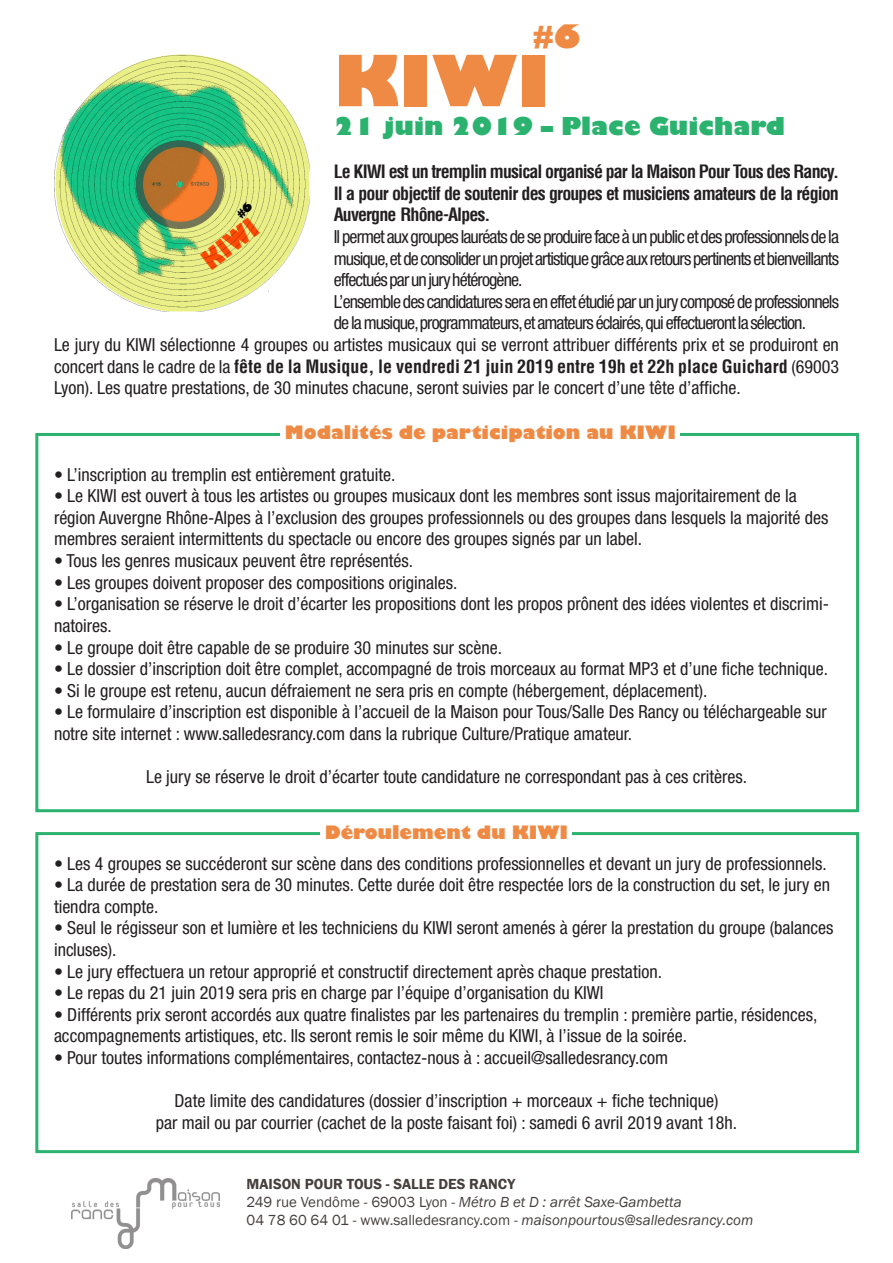
<style>
.page{position:relative;width:893px;height:1263px;background:#fff}
.page>*{position:absolute;margin:0;border:0;box-sizing:border-box;transform-origin:0 0}
.t1{font:800 69px "Gill Sans";color:#ef8a44}
.t2{font:800 31.5px "Gill Sans";color:#ef8a44}
.t3{font:800 26.25px "Gill Sans";color:#ff4a03;scale:.77 1}
.t4{font:800 24px "Gill Sans";color:#2bb26e}
.t5{font:italic condensed 18px/21.6px "Helvetica Neue 57";color:#231f20}
.t6{font:italic condensed 18px/21.6px "Helvetica Neue 57";letter-spacing:-.05em;color:#231f20}
.t7{font:700 condensed 18px/21.6px "Helvetica";letter-spacing:-.05em;color:#231f20;text-align:justify}
.t8{font:800 18px "Gill Sans";color:#ef8a44}
.t9{font:15px "Franklin Gothic";color:#463f3d}
.t10{font:italic 15px "Franklin Gothic";color:#463f3d}
.t11{font:600 15px "Franklin Gothic";color:#463f3d}
.s1{font-family:"Helvetica";font-weight:700;font-style:normal}
.s2{font-style:normal}
.s3{font-style:italic}
</style>
<div class="page">
<div style="left:35px;top:433px;width:824px;height:379px;border:3px solid #2bb26e"></div>
<img style="left:55px;top:56px;width:254px;height:255px">
<div style="left:281px;top:422px;width:399px;height:22px;background:#fff"></div>
<div style="left:35px;top:832px;width:824px;height:321px;border:3px solid #2bb26e"></div>
<div style="left:321px;top:821px;width:251px;height:22px;background:#fff"></div>
<img style="left:72px;top:1178px;width:148px;height:70px">
<svg style="left:236px;top:201px;width:17px;height:18px"></svg>
<p class="t2" style="left:533px;top:17px;width:49px">#6</p>
<p class="t1" style="left:334px;top:38px;width:218px">KIWI</p>
<p class="t4" style="left:334px;top:111px;width:453px">21 juin 2019 – Place Guichard</p>
<p class="t7" style="left:334px;top:161px;width:507px">Le KIWI est un tremplin musical organisé par la Maison Pour Tous des Rancy. aIl pour objectif de soutenir des groupes et musiciens amateurs de la région Auvergne Rhône-Alpes.</p>
<p class="t5" style="left:334px;top:226px;width:507px;text-align:justify">Il permet aux groupes lauréats de se produire face unà public et des professionnels de la musique et, deconsoliderunprojetartistiquegrâceauxretourspertinentsetbienveillants effectuésparunjuryhétérogène.</p>
<p class="t6" style="left:334px;top:291px;width:507px">’Lensemble des candidatures sera en effet étudié par un jury composé de professionnels delamusique,programmateurs et, amateurséclairés,quieffectuerontlasélection.</p>
<p class="t5" style="left:54px;top:334px;width:786px;text-align:justify">Le jury du KIWI sélectionne 4 groupes ou artistes musicaux qui se verront attribuer différents prix et se produiront en concert dans le cadre de la <span class="s1">fête de la Musique le, vendredi 21 juin 2019 entre 19h et 22h place Guichard</span> )69003<br>Lyon .) Les quatre prestations, de 30 minutes chacune, seront suivies par le concert ’d une tête ’d affiche.</p>
<h3 class="t3" style="left:195px;top:250px;width:83px;rotate:-38deg">KIWI</h3>
<p class="t8" style="left:285px;top:422px;width:393px">Modalités de participation au KIWI</p>
<p class="t5" style="left:54px;top:463px;width:343px">• ’Linscription au tremplin est entièrement gratuite.</p>
<p class="t5" style="left:54px;top:485px;width:776px">• Le KIWI est ouvert à tous les artistes ou groupes musicaux dont les membres sont issus majoritairement de la région Auvergne Rhône-Alpes ’là exclusion des groupes professionnels ou des groupes dans lesquels la majorité des membres seraient intermittents du spectacle ou encore des groupes signés par un label.</p>
<p class="t5" style="left:54px;top:550px;width:361px">• Tous les genres musicaux peuvent être représentés.</p>
<p class="t5" style="left:54px;top:571px;width:405px">• Les groupes doivent proposer des compositions originales.</p>
<p class="t5" style="left:54px;top:615px;width:59px">natoires.</p>
<p class="t5" style="left:54px;top:593px;width:777px">• ’Lorganisation se réserve le droit ’d écarter les propositions dont les propos prônent des idées violentes et discrimi-</p>
<p class="t5" style="left:54px;top:636px;width:450px">• Le groupe doit être capable de se produire 30 minutes sur scène.</p>
<p class="t5" style="left:54px;top:658px;width:776px">• Le dossier ’d inscription doit être complet, accompagné de trois morceaux au format MP3 et ’d une fiche technique.</p>
<p class="t5" style="left:54px;top:679px;width:655px">• Si le groupe est retenu, aucun défraiement ne sera pris en compte (hébergement, déplacement .(</p>
<p class="t5" style="left:54px;top:701px;width:774px">• Le formulaire ’d inscription est disponible ’là accueil de la Maison pour Tous/Salle Des Rancy ou téléchargeable sur notre site internet : www.salledesrancy.com dans la rubrique Culture/Pratique amateur.</p>
<p class="t5" style="left:146px;top:766px;width:602px">Le jury se réserve le droit ’d écarter toute candidature ne correspondant pas à ces critères.</p>
<p class="t8" style="left:325px;top:821px;width:245px">Déroulement du KIWI</p>
<p class="t5" style="left:54px;top:852px;width:774px">• Les 4 groupes se succéderont sur scène dans des conditions professionnelles et devant un jury de professionnels.</p>
<p class="t5" style="left:54px;top:874px;width:778px">• La durée de prestation sera de 30 minutes. Cette durée doit être respectée lors de la construction du set le, jury en tiendra compte.</p>
<p class="t5" style="left:54px;top:917px;width:781px">• Seul le régisseur son et lumière et les techniciens du KIWI seront amenés à gérer la prestation du groupe (balances incluses .(</p>
<p class="t5" style="left:54px;top:960px;width:610px">• Le jury effectuera un retour approprié et constructif directement après chaque prestation.</p>
<p class="t5" style="left:54px;top:982px;width:551px">• Le repas du 21 juin 2019 sera pris en charge par ’l équipe ’d organisation du KIWI</p>
<p class="t5" style="left:54px;top:1003px;width:765px">• Différents prix seront accordés aux quatre finalistes par les partenaires du tremplin : première partie, résidences, accompagnements artistiques, etc. Ils seront remis le soir même du KIWI ’là, issue de la soirée.</p>
<p class="t5" style="left:54px;top:1047px;width:616px">• Pour toutes informations complémentaires, contactez-nous :à accueil@salledesrancy.com</p>
<p class="t5" style="left:175px;top:1090px;width:545px">Date limite des candidatures (dossier ’d inscription + morceaux + fiche technique(</p>
<p class="t5" style="left:156px;top:1111px;width:583px">par mail ou par courrier (cachet de la poste faisant foi :) samedi 6 avril 2019 avant 18 .h</p>
<p class="t11" style="left:247px;top:1174px;width:270px">MAISON POUR TOUS - SALLE DES RANCY</p>
<p class="t10" style="left:247px;top:1192px;width:437px"><span class="s2">249 rue Vendôme - 69003 Lyon -</span> Métro B et D : arrêt Saxe-Gambetta</p>
<p class="t9" style="left:247px;top:1210px;width:508px">04 78 60 64 01 - www.salledesrancy.com - <span class="s3">maisonpourtous@salledesrancy.com</span></p>
</div>
